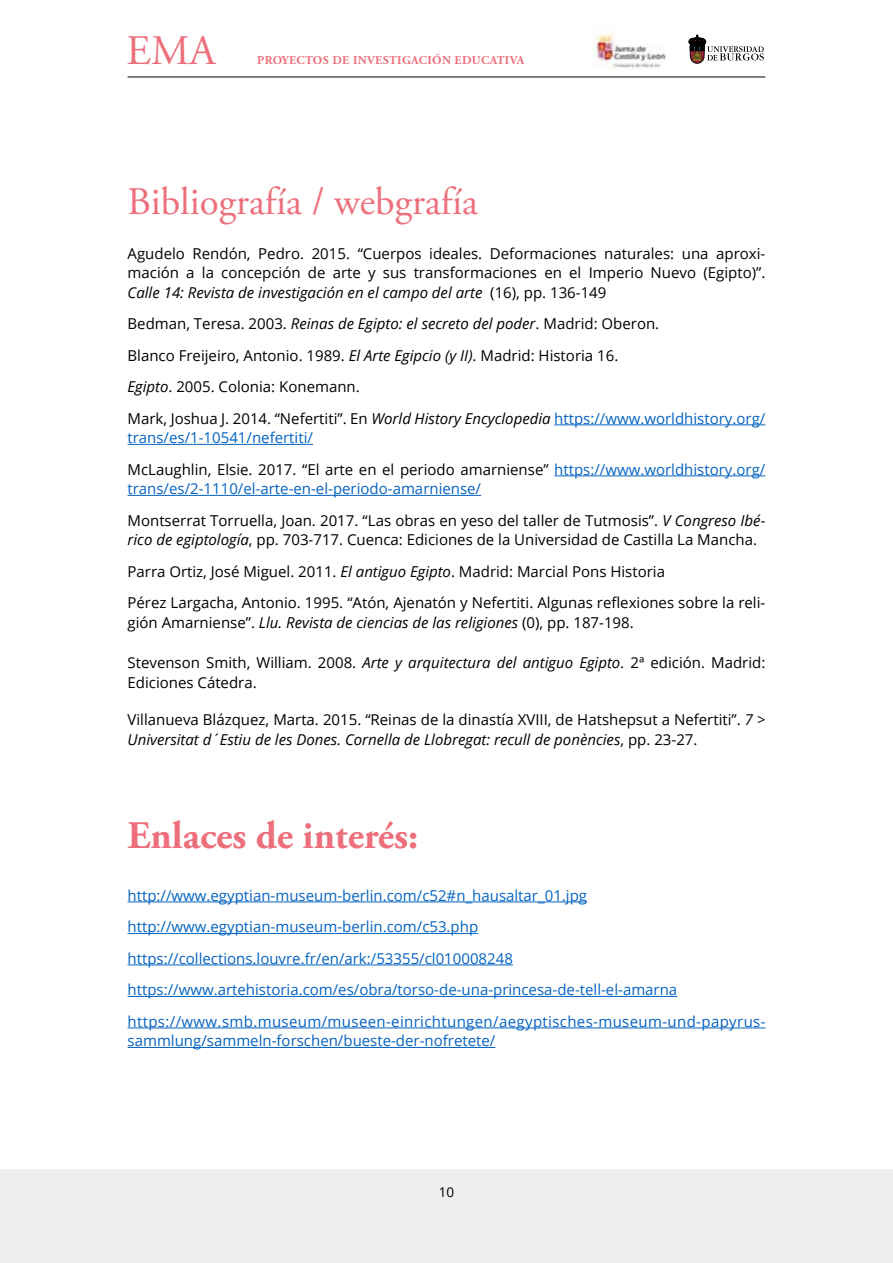
<style>
.page{position:relative;width:893px;height:1263px;background:#fff}
.page>*{position:absolute;margin:0;border:0;box-sizing:border-box;transform-origin:0 0}
.t1{font:42px "Adobe Garamond Pro";color:#ed6f7b}
.t2{font:39px "Adobe Garamond Pro";color:#ed6f7b}
.t3{font:700 39px "Adobe Garamond Pro";color:#ed6f7b}
.t4{font:15px/31.5px "Open Sans";color:#000}
.t5{font:15px/31.5px "Open Sans";color:#0563c1}
.t6{font:italic 15px "Open Sans";color:#000}
.t7{font:13.5px "Open Sans";color:#000}
.t8{font:700 12px "Adobe Garamond Pro";letter-spacing:.03em;color:#ed6f7b}
.s1{font-style:italic}
.s2{color:#0563c1}
.s3{color:#000}
.s4{font-style:normal}
</style>
<div class="page">
<div style="left:0;top:1169px;width:893px;height:94px;background:#efeeee"></div>
<svg style="left:689px;top:35px;width:75px;height:28px"></svg>
<img style="left:593px;top:33px;width:73px;height:36px">
<hr style="left:128px;top:77px;width:637px;height:1px;background:#000">
<hr style="left:554px;top:424px;width:211px;height:1px;background:#0563c1">
<hr style="left:128px;top:444px;width:185px;height:1px;background:#0563c1">
<hr style="left:554px;top:475px;width:211px;height:1px;background:#0563c1">
<hr style="left:128px;top:495px;width:353px;height:1px;background:#0563c1">
<hr style="left:128px;top:901px;width:459px;height:1px;background:#0563c1">
<hr style="left:128px;top:933px;width:350px;height:1px;background:#0563c1">
<hr style="left:128px;top:964px;width:385px;height:1px;background:#0563c1">
<hr style="left:128px;top:996px;width:549px;height:1px;background:#0563c1">
<hr style="left:128px;top:1027px;width:637px;height:1px;background:#0563c1">
<hr style="left:128px;top:1047px;width:367px;height:1px;background:#0563c1">
<h1 class="t1" style="left:126px;top:26px;width:90px">EMA</h1>
<p class="t8" style="left:257px;top:53px;width:269px">PROYECTOS DE INVESTIGACIÓN EDUCATIVA</p>
<h2 class="t2" style="left:128px;top:178px;width:352px">Bibliografía / webgrafía</h2>
<p class="t4" style="left:128px;top:243px;width:639px;line-height:19.5px;text-align:justify">Agudelo Rendón, Pedro. 2015. “Cuerpos ideales. Deformaciones naturales: una aproxi&shy;mación a la concepción de arte y sus transformaciones en el Imperio Nuevo (Egipto)”.<br><span class="s1">Calle 14: Revista de investigación en el campo del arte</span> (16), pp. 136-149</p>
<p class="t4" style="left:128px;top:308px;width:639px">Bedman, Teresa. 2003. <span class="s1">Reinas de Egipto: el secreto del poder</span>. Madrid: Oberon.<br>Blanco Freijeiro, Antonio. 1989. <span class="s1">El Arte Egipcio (y II)</span>. Madrid: Historia 16.<br><span class="s1">Egipto</span>. 2005. Colonia: Konemann.<br>Mark, Joshua J. 2014. “Nefertiti”. En <span class="s1">World History Encyclopedia</span> <span class="s2">https://www.worldhistory.org/</span></p>
<p class="t5" style="left:128px;top:422px;width:639px">trans/es/1-10541/nefertiti/<br><span class="s3">McLaughlin, Elsie. 2017. “El arte en el periodo amarniense”</span> https://www.worldhistory.org/</p>
<p class="t4" style="left:128px;top:473px;width:639px"><span class="s2">trans/es/2-1110/el-arte-en-el-periodo-amarniense/<br></span>Montserrat Torruella, Joan. 2017. “Las obras en yeso del taller de Tutmosis”. <span class="s1">V Congreso Ibé-</span></p>
<p class="t4" style="left:128px;top:524px;width:639px"><span class="s1">rico de egiptología</span>, pp. 703-717. Cuenca: Ediciones de la Universidad de Castilla La Mancha.<br>Parra Ortiz, José Miguel. 2011. <span class="s1">El antiguo Egipto</span>. Madrid: Marcial Pons Historia<br>Pérez Largacha, Antonio. 1995. “Atón, Ajenatón y Nefertiti. Algunas reflexiones sobre la reli-</p>
<p class="t6" style="left:128px;top:612px;width:508px"><span class="s4">gión Amarniense”.</span> Llu. Revista de ciencias de las religiones <span class="s4">(0), pp. 187-198.</span></p>
<p class="t4" style="left:128px;top:653px;width:639px;line-height:19.5px">Stevenson Smith, William. 2008. <span class="s1">Arte y arquitectura del antiguo Egipto</span>. 2ª edición. Madrid:<br>Ediciones Cátedra.</p>
<p class="t4" style="left:128px;top:710px;width:639px;line-height:19.5px">Villanueva Blázquez, Marta. 2015. “Reinas de la dinastía XVIII, de Hatshepsut a Nefertiti”. <span class="s1">7 &gt;<br>Universitat d´Estiu de les Dones. Cornella de Llobregat: recull de ponències</span>, pp. 23-27.</p>
<h2 class="t3" style="left:128px;top:813px;width:292px">Enlaces de interés:</h2>
<p class="t5" style="left:128px;top:879px;width:639px">http://www.egyptian-museum-berlin.com/c52#n_hausaltar_01.jpg http://www.egyptian-museum-berlin.com/c53.php https://collections.louvre.fr/en/ark:/53355/cl010008248 https://www.artehistoria.com/es/obra/torso-de-una-princesa-de-tell-el-amarna https://www.smb.museum/museen-einrichtungen/aegyptisches-museum-und-papyrus-</p>
<p class="t5" style="left:128px;top:1025px;width:369px">sammlung/sammeln-forschen/bueste-der-nofretete/</p>
<p class="t7" style="left:439px;top:1182px;width:17px">10</p>
</div>
